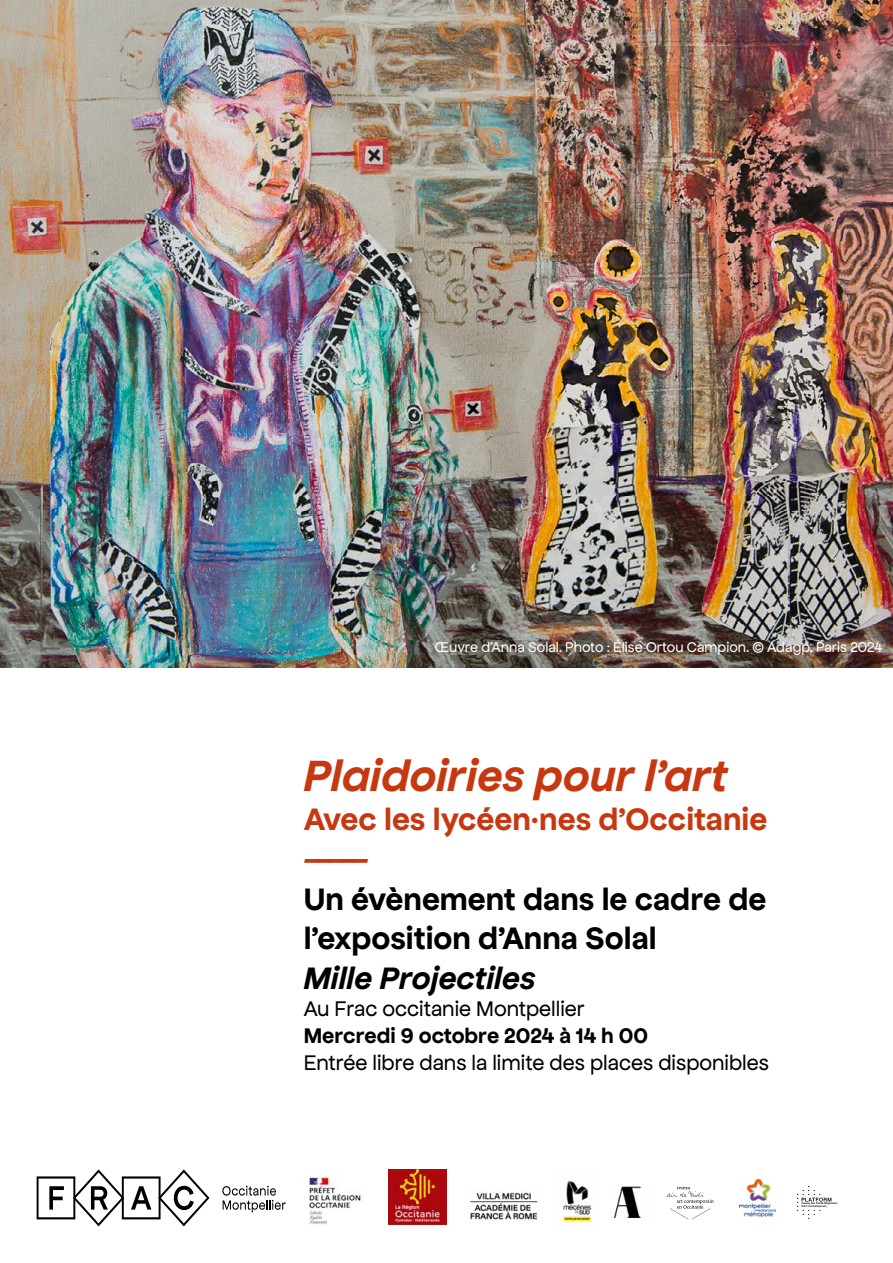
<style>
.page{position:relative;width:893px;height:1263px;background:#fff}
.page>*{position:absolute;margin:0;border:0;box-sizing:border-box;transform-origin:0 0}
.t1{font:italic 700 46.5px "Frac Apfel";color:#c73810}
.t2{font:700 33px/39.6px "Frac Apfel";color:#000}
.t3{font:700 33px "Frac Apfel";color:#c73810}
.t4{font:italic 700 33px "Frac Apfel";color:#000}
.t5{font:italic 700 33px "Frac Apfel";color:#c73810}
.t6{font:22.5px "Frac Apfel";color:#000}
.t7{font:700 22.5px "Frac Apfel";color:#000}
.t8{font:15px "Frac Apfel";color:#fff}
.t9{font:2.55px/2.8px "N Haas Grotesk TX Pro 65 Md";letter-spacing:.02em;color:#000}
</style>
<div class="page">
<img style="left:0;top:0;width:893px;height:668px">
<svg style="left:37px;top:1169px;width:172px;height:57px"></svg>
<svg style="left:222px;top:1186px;width:64px;height:26px"></svg>
<img style="left:563px;top:1180px;width:29px;height:42px">
<img style="left:309px;top:1171px;width:52px;height:53px">
<svg style="left:797px;top:1186px;width:34px;height:33px"></svg>
<svg style="left:667px;top:1187px;width:46px;height:32px"></svg>
<img style="left:389px;top:1169px;width:57px;height:55px">
<img style="left:740px;top:1179px;width:36px;height:38px">
<img style="left:470px;top:1192px;width:68px;height:28px">
<img style="left:615px;top:1186px;width:26px;height:31px">
<p class="t8" style="left:435px;top:639px;width:449px">Œuvre d’Anna Solal. Photo : Élise Ortou Campion. © Adagp, Paris 2024</p>
<h1 class="t1" style="left:304px;top:750px;width:425px">Plaidoiries pour l’art</h1>
<h2 class="t3" style="left:304px;top:802px;width:465px">Avec les lycéen·nes d’Occitanie</h2>
<h2 class="t5" style="left:304px;top:841px;width:66px">-----</h2>
<h2 class="t2" style="left:304px;top:879px;width:464px">Un évènement dans le cadre de l’exposition d’Anna Solal</h2>
<h2 class="t4" style="left:304px;top:960px;width:233px">Mille Projectiles</h2>
<p class="t6" style="left:304px;top:996px;width:283px">Au Frac occitanie Montpellier</p>
<p class="t7" style="left:304px;top:1023px;width:346px">Mercredi 9 octobre 2024 à 14 h 00</p>
<p class="t6" style="left:304px;top:1050px;width:467px">Entrée libre dans la limite des places disponibles</p>
<p class="t9" style="left:801px;top:1202px;width:38px">réseau des Fonds Régionaux d’Art Contemporain</p>
</div>
